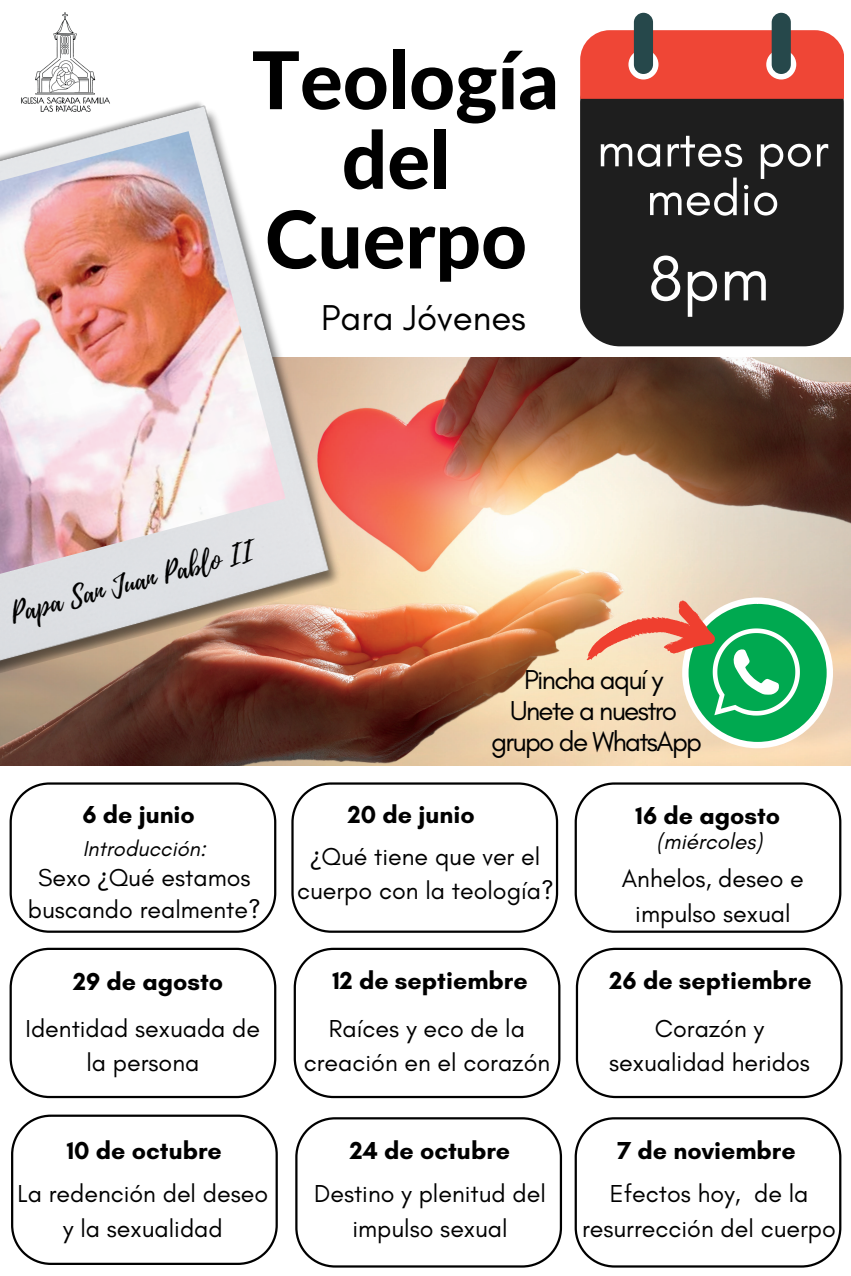
<style>
.page{position:relative;width:851px;height:1276px;background:#fff}
.page>*{position:absolute;margin:0;border:0;box-sizing:border-box;transform-origin:0 0}
.t1{font:800 79.7px/79.6px "Lato Latin";color:#000;text-align:center}
.t2{font:65.1px "Glacial Indifference";color:#fff}
.t3{font:50.1px/48.8px "Glacial Indifference";color:#fff;text-align:center}
.t4{font:36.6px "Glacial Indifference";color:#000}
.t5{font:27.85px "Glacial Indifference";letter-spacing:-.06em;color:#000}
.t6{font:27.85px "Playlist Script";color:#000}
.t7{font:25px/34.9px "Glacial Indifference";color:#000;text-align:center}
.t8{font:700 25px "Glacial Indifference";color:#000}
.t9{font:italic 22.5px "Glacial Indifference";color:#000}
.t10{font:italic 22px "Glacial Indifference";color:#000}
.s1{font-family:"Noto Sans"}
</style>
<div class="page">
<img style="left:0;top:357px;width:850px;height:409px">
<img style="left:0;top:102px;width:368px;height:586px">
<img style="left:0;top:131px;width:285px;height:452px">
<img style="left:16px;top:12px;width:100px;height:106px">
<div style="left:580px;top:98px;width:263px;height:248px;background:#1e1e1e"></div>
<div style="left:580px;top:30px;width:263px;height:68px;background:#ef4636"></div>
<div style="left:628px;top:50px;width:30px;height:29px;background:#fff;border-radius:50%"></div>
<div style="left:633px;top:13px;width:20px;height:61px;background:#26484b;border-radius:10px"></div>
<div style="left:766px;top:50px;width:30px;height:29px;background:#fff;border-radius:50%"></div>
<div style="left:771px;top:13px;width:19px;height:61px;background:#26484b;border-radius:10px"></div>
<svg style="left:10px;top:782px;width:266px;height:151px"></svg>
<svg style="left:291px;top:782px;width:267px;height:151px"></svg>
<svg style="left:574px;top:782px;width:267px;height:151px"></svg>
<svg style="left:10px;top:948px;width:266px;height:150px"></svg>
<svg style="left:293px;top:948px;width:267px;height:150px"></svg>
<svg style="left:575px;top:948px;width:267px;height:150px"></svg>
<svg style="left:11px;top:1114px;width:267px;height:151px"></svg>
<svg style="left:295px;top:1117px;width:267px;height:150px"></svg>
<svg style="left:574px;top:1117px;width:267px;height:150px"></svg>
<svg style="left:580px;top:587px;width:252px;height:161px;background:#a5c396"></svg>
<p class="t1" style="left:252px;top:45px;width:309px">Teología del</p>
<p class="t1" style="left:265px;top:204px;width:263px">Cuerpo</p>
<p class="t4" style="left:321px;top:295px;width:206px">Para Jóvenes</p>
<p class="t3" style="left:597px;top:124px;width:233px">martes por medio</p>
<p class="t2" style="left:648px;top:239px;width:123px">8pm</p>
<p class="t6" style="left:6px;top:595px;width:250px;rotate:-15deg">Papa San Juan Pablo II</p>
<p class="t5" style="left:524px;top:663px;width:141px">Pincha aquí y</p>
<p class="t5" style="left:510px;top:694px;width:168px">Unete a nuestro</p>
<p class="t5" style="left:491px;top:725px;width:213px">grupo de WhatsApp</p>
<p class="t8" style="left:82px;top:799px;width:114px">6 de junio</p>
<p class="t8" style="left:348px;top:799px;width:128px">20 de junio</p>
<p class="t10" style="left:83px;top:835px;width:125px">Introducción:</p>
<p class="t7" style="left:28px;top:861px;width:234px;line-height:31.5px">Sexo <span class="s1">¿</span>Qué estamos buscando realmente?</p>
<p class="t7" style="left:297px;top:838px;width:258px"><span class="s1">¿</span>Qué tiene que ver el cuerpo con la teología?</p>
<p class="t8" style="left:73px;top:966px;width:152px">29 de agosto</p>
<p class="t7" style="left:26px;top:1010px;width:236px">Identidad sexuada de la persona</p>
<p class="t8" style="left:67px;top:1135px;width:157px">10 de octubre</p>
<p class="t7" style="left:18px;top:1175px;width:252px">La redención del deseo y la sexualidad</p>
<p class="t8" style="left:332px;top:965px;width:197px">12 de septiembre</p>
<p class="t7" style="left:304px;top:1010px;width:248px">Raíces y eco de la creación en el corazón</p>
<p class="t8" style="left:350px;top:1135px;width:162px">24 de octubre</p>
<p class="t7" style="left:314px;top:1175px;width:233px">Destino y plenitud del impulso sexual</p>
<p class="t8" style="left:635px;top:800px;width:146px">16 de agosto</p>
<p class="t7" style="left:621px;top:861px;width:183px">Anhelos, deseo e impulso sexual</p>
<p class="t9" style="left:656px;top:828px;width:107px">(miércoles)</p>
<p class="t8" style="left:609px;top:965px;width:203px">26 de septiembre</p>
<p class="t7" style="left:609px;top:1010px;width:202px">Corazón y sexualidad heridos</p>
<p class="t8" style="left:617px;top:1135px;width:180px">7 de noviembre</p>
<p class="t7" style="left:582px;top:1175px;width:255px">Efectos hoy, de la resurrección del cuerpo</p>
</div>
